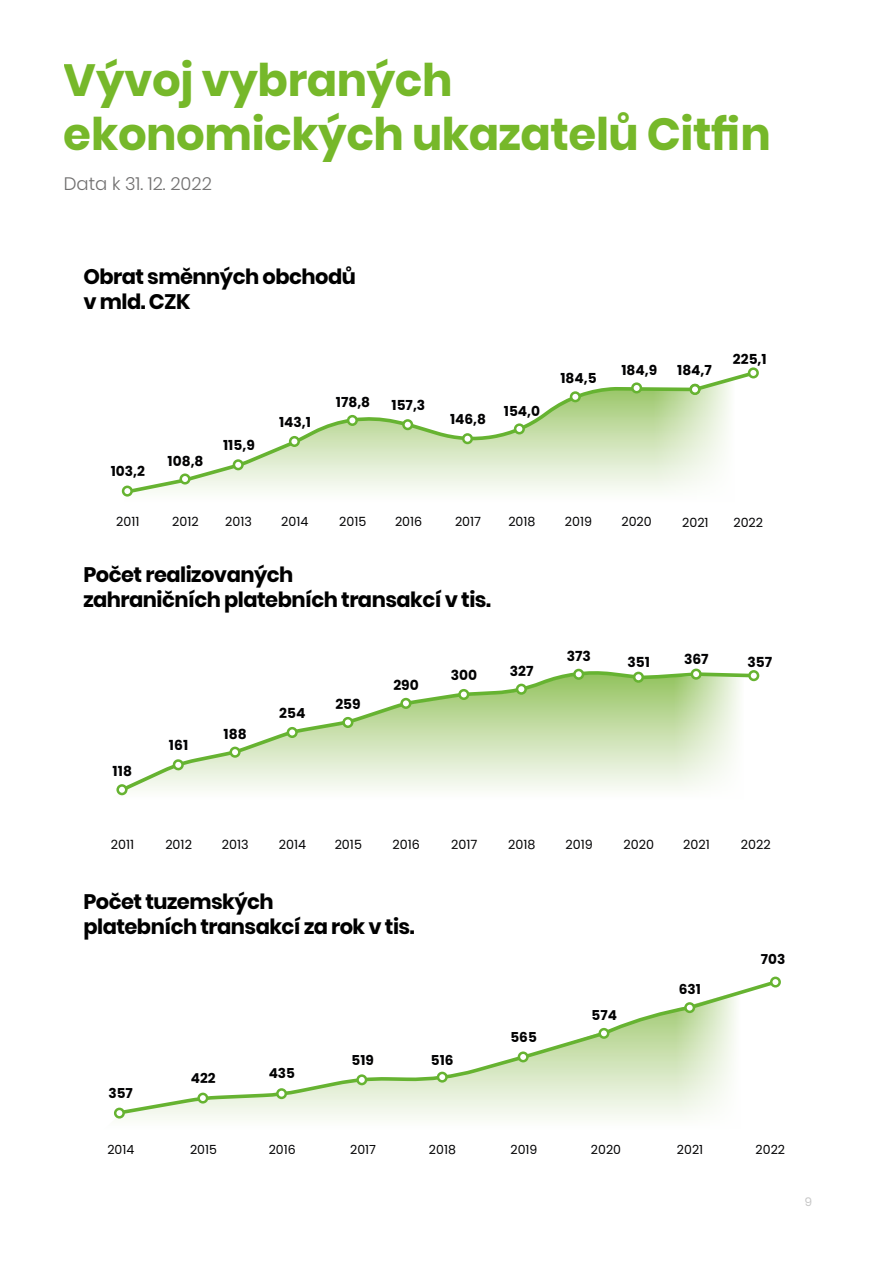
<style>
.page{position:relative;width:893px;height:1263px;background:#fff}
.page>*{position:absolute;margin:0;border:0;box-sizing:border-box;transform-origin:0 0}
.t1{font:700 45px/54px "Poppins";letter-spacing:-.01em;color:#76b82a}
.t2{font:700 21px/25.2px "Poppins";letter-spacing:-.025em;color:#000}
.t3{font:300 18px "Poppins";color:#706f6f}
.t4{font:700 13.8px "Poppins";color:#020203}
.t5{font:700 13.65px "Poppins";color:#020203}
.t6{font:12.75px "Poppins";color:#020203}
.t7{font:12.6px "Poppins";color:#020203}
.t8{font:12.45px "Poppins";color:#020203}
.t9{font:12px "Poppins";color:#c6c6c6}
</style>
<div class="page">
<svg style="left:122px;top:368px;width:636px;height:128px"></svg>
<div style="left:123px;top:487px;width:9px;height:8px;background:#fff;border-radius:50%"></div>
<div style="left:122px;top:486px;width:11px;height:11px;border:3px solid #66b331;border-radius:50%"></div>
<div style="left:181px;top:475px;width:8px;height:8px;background:#fff;border-radius:50%"></div>
<div style="left:179px;top:473px;width:12px;height:11px;border:3px solid #66b331;border-radius:50%"></div>
<div style="left:234px;top:461px;width:8px;height:8px;background:#fff;border-radius:50%"></div>
<div style="left:233px;top:459px;width:11px;height:11px;border:3px solid #66b331;border-radius:50%"></div>
<div style="left:290px;top:437px;width:9px;height:9px;background:#fff;border-radius:50%"></div>
<div style="left:289px;top:436px;width:11px;height:11px;border:3px solid #66b331;border-radius:50%"></div>
<div style="left:348px;top:416px;width:9px;height:9px;background:#fff;border-radius:50%"></div>
<div style="left:347px;top:415px;width:11px;height:11px;border:3px solid #66b331;border-radius:50%"></div>
<div style="left:403px;top:420px;width:9px;height:9px;background:#fff;border-radius:50%"></div>
<div style="left:402px;top:419px;width:11px;height:11px;border:3px solid #66b331;border-radius:50%"></div>
<div style="left:463px;top:434px;width:9px;height:9px;background:#fff;border-radius:50%"></div>
<div style="left:462px;top:433px;width:11px;height:11px;border:3px solid #66b331;border-radius:50%"></div>
<div style="left:515px;top:425px;width:9px;height:8px;background:#fff;border-radius:50%"></div>
<div style="left:514px;top:423px;width:11px;height:11px;border:3px solid #66b331;border-radius:50%"></div>
<div style="left:571px;top:393px;width:9px;height:8px;background:#fff;border-radius:50%"></div>
<div style="left:570px;top:391px;width:11px;height:11px;border:3px solid #66b331;border-radius:50%"></div>
<div style="left:632px;top:384px;width:9px;height:8px;background:#fff;border-radius:50%"></div>
<div style="left:631px;top:382px;width:11px;height:11px;border:3px solid #66b331;border-radius:50%"></div>
<div style="left:749px;top:369px;width:9px;height:8px;background:#fff;border-radius:50%"></div>
<div style="left:748px;top:367px;width:11px;height:11px;border:3px solid #66b331;border-radius:50%"></div>
<div style="left:691px;top:385px;width:8px;height:9px;background:#fff;border-radius:50%"></div>
<div style="left:689px;top:384px;width:11px;height:11px;border:3px solid #66b331;border-radius:50%"></div>
<svg style="left:117px;top:670px;width:640px;height:126px"></svg>
<div style="left:118px;top:785px;width:8px;height:9px;background:#fff;border-radius:50%"></div>
<div style="left:116px;top:784px;width:12px;height:11px;border:3px solid #66b331;border-radius:50%"></div>
<svg style="left:170px;top:757px;width:15px;height:16px"></svg>
<div style="left:231px;top:748px;width:8px;height:8px;background:#fff;border-radius:50%"></div>
<div style="left:229px;top:747px;width:12px;height:11px;border:3px solid #66b331;border-radius:50%"></div>
<div style="left:288px;top:728px;width:8px;height:9px;background:#fff;border-radius:50%"></div>
<div style="left:287px;top:727px;width:11px;height:11px;border:3px solid #66b331;border-radius:50%"></div>
<div style="left:344px;top:718px;width:8px;height:9px;background:#fff;border-radius:50%"></div>
<div style="left:342px;top:717px;width:11px;height:11px;border:3px solid #66b331;border-radius:50%"></div>
<div style="left:402px;top:699px;width:8px;height:9px;background:#fff;border-radius:50%"></div>
<div style="left:400px;top:698px;width:11px;height:11px;border:3px solid #66b331;border-radius:50%"></div>
<div style="left:459px;top:690px;width:9px;height:9px;background:#fff;border-radius:50%"></div>
<div style="left:458px;top:689px;width:11px;height:11px;border:3px solid #66b331;border-radius:50%"></div>
<div style="left:517px;top:685px;width:9px;height:8px;background:#fff;border-radius:50%"></div>
<div style="left:516px;top:684px;width:11px;height:11px;border:3px solid #66b331;border-radius:50%"></div>
<div style="left:574px;top:670px;width:9px;height:8px;background:#fff;border-radius:50%"></div>
<div style="left:573px;top:669px;width:11px;height:11px;border:3px solid #66b331;border-radius:50%"></div>
<div style="left:634px;top:673px;width:9px;height:8px;background:#fff;border-radius:50%"></div>
<div style="left:633px;top:672px;width:11px;height:11px;border:3px solid #66b331;border-radius:50%"></div>
<div style="left:692px;top:670px;width:8px;height:8px;background:#fff;border-radius:50%"></div>
<div style="left:691px;top:668px;width:11px;height:12px;border:3px solid #66b331;border-radius:50%"></div>
<div style="left:749px;top:671px;width:9px;height:9px;background:#fff;border-radius:50%"></div>
<div style="left:748px;top:670px;width:11px;height:11px;border:3px solid #66b331;border-radius:50%"></div>
<div style="left:114px;top:1115px;width:522px;height:5px;background:#f8fbf4"></div>
<svg style="left:124px;top:982px;width:656px;height:134px"></svg>
<div style="left:114px;top:1107px;width:11px;height:11px;border:2px solid #66b331;border-radius:50%"></div>
<svg style="left:199px;top:1094px;width:8px;height:8px"></svg>
<div style="left:197px;top:1092px;width:11px;height:11px;border:2px solid #66b331;border-radius:50%"></div>
<svg style="left:277px;top:1089px;width:9px;height:9px"></svg>
<div style="left:276px;top:1088px;width:11px;height:11px;border:2px solid #66b331;border-radius:50%"></div>
<svg style="left:358px;top:1075px;width:8px;height:9px"></svg>
<div style="left:356px;top:1074px;width:11px;height:11px;border:2px solid #66b331;border-radius:50%"></div>
<div style="left:438px;top:1073px;width:8px;height:8px;background:#fff;border-radius:50%"></div>
<div style="left:437px;top:1072px;width:11px;height:10px;border:2px solid #66b331;border-radius:50%"></div>
<svg style="left:519px;top:1053px;width:8px;height:8px"></svg>
<div style="left:518px;top:1051px;width:11px;height:11px;border:2px solid #66b331;border-radius:50%"></div>
<svg style="left:600px;top:1029px;width:8px;height:8px"></svg>
<div style="left:598px;top:1028px;width:11px;height:11px;border:2px solid #66b331;border-radius:50%"></div>
<svg style="left:685px;top:1003px;width:9px;height:9px"></svg>
<div style="left:684px;top:1002px;width:11px;height:11px;border:2px solid #66b331;border-radius:50%"></div>
<svg style="left:771px;top:978px;width:9px;height:8px"></svg>
<div style="left:770px;top:976px;width:11px;height:11px;border:2px solid #66b331;border-radius:50%"></div>
<h1 class="t1" style="left:64px;top:54px;width:708px">Vývoj vybraných ekonomických ukazatelů Citfin</h1>
<p class="t3" style="left:64px;top:173px;width:150px">Data k 31. 12. 2022</p>
<p class="t2" style="left:83px;top:264px;width:274px">Obrat směnných obchodů v mld. CZK</p>
<p class="t4" style="left:111px;top:463px;width:36px">103,2</p>
<p class="t4" style="left:168px;top:453px;width:37px">108,8</p>
<p class="t4" style="left:223px;top:438px;width:33px">115,9</p>
<p class="t4" style="left:336px;top:394px;width:36px">178,8</p>
<p class="t4" style="left:391px;top:397px;width:35px">157,3</p>
<p class="t4" style="left:279px;top:414px;width:33px">143,1</p>
<p class="t4" style="left:450px;top:411px;width:38px">146,8</p>
<p class="t4" style="left:504px;top:403px;width:38px">154,0</p>
<p class="t7" style="left:116px;top:515px;width:25px">2011</p>
<p class="t7" style="left:172px;top:515px;width:28px">2012</p>
<p class="t7" style="left:225px;top:515px;width:28px">2013</p>
<p class="t7" style="left:281px;top:515px;width:29px">2014</p>
<p class="t7" style="left:339px;top:515px;width:29px">2015</p>
<p class="t7" style="left:395px;top:515px;width:29px">2016</p>
<p class="t7" style="left:455px;top:515px;width:28px">2017</p>
<p class="t2" style="left:83px;top:562px;width:409px">Počet realizovaných<br>zahraničních platebních transakcí v tis.</p>
<p class="t7" style="left:508px;top:515px;width:29px">2018</p>
<p class="t4" style="left:113px;top:763px;width:21px">118</p>
<p class="t4" style="left:169px;top:737px;width:21px">161</p>
<p class="t4" style="left:224px;top:726px;width:25px">188</p>
<p class="t4" style="left:279px;top:705px;width:28px">254</p>
<p class="t4" style="left:335px;top:696px;width:27px">259</p>
<p class="t4" style="left:393px;top:677px;width:27px">290</p>
<p class="t4" style="left:451px;top:667px;width:28px">300</p>
<p class="t4" style="left:510px;top:663px;width:25px">327</p>
<p class="t4" style="left:560px;top:370px;width:38px">184,5</p>
<p class="t7" style="left:565px;top:515px;width:29px">2019</p>
<p class="t4" style="left:567px;top:648px;width:26px">373</p>
<p class="t4" style="left:621px;top:362px;width:37px">184,9</p>
<p class="t4" style="left:677px;top:362px;width:36px">184,7</p>
<p class="t4" style="left:733px;top:352px;width:35px">225,1</p>
<p class="t7" style="left:621px;top:515px;width:32px">2020</p>
<p class="t7" style="left:682px;top:515px;width:28px">2021</p>
<p class="t7" style="left:733px;top:515px;width:31px">2022</p>
<p class="t4" style="left:627px;top:654px;width:24px">351</p>
<p class="t4" style="left:684px;top:651px;width:26px">367</p>
<p class="t4" style="left:747px;top:654px;width:26px">357</p>
<p class="t6" style="left:111px;top:837px;width:25px">2011</p>
<p class="t6" style="left:165px;top:837px;width:28px">2012</p>
<p class="t6" style="left:222px;top:837px;width:28px">2013</p>
<p class="t6" style="left:279px;top:837px;width:29px">2014</p>
<p class="t6" style="left:335px;top:837px;width:29px">2015</p>
<p class="t6" style="left:393px;top:837px;width:29px">2016</p>
<p class="t6" style="left:451px;top:837px;width:28px">2017</p>
<p class="t6" style="left:508px;top:837px;width:29px">2018</p>
<p class="t6" style="left:565px;top:837px;width:29px">2019</p>
<p class="t6" style="left:623px;top:837px;width:32px">2020</p>
<p class="t6" style="left:683px;top:837px;width:28px">2021</p>
<p class="t2" style="left:83px;top:889px;width:333px">Počet tuzemských<br>platebních transakcí za rok v tis.</p>
<p class="t5" style="left:109px;top:1085px;width:26px">357</p>
<p class="t5" style="left:191px;top:1070px;width:26px">422</p>
<p class="t5" style="left:269px;top:1065px;width:28px">435</p>
<p class="t5" style="left:352px;top:1052px;width:24px">519</p>
<p class="t5" style="left:431px;top:1052px;width:24px">516</p>
<p class="t5" style="left:510px;top:1029px;width:28px">565</p>
<p class="t5" style="left:591px;top:1007px;width:27px">574</p>
<p class="t5" style="left:679px;top:981px;width:24px">631</p>
<p class="t6" style="left:741px;top:837px;width:31px">2022</p>
<p class="t5" style="left:761px;top:951px;width:26px">703</p>
<p class="t8" style="left:107px;top:1143px;width:28px">2014</p>
<p class="t8" style="left:269px;top:1143px;width:29px">2016</p>
<p class="t8" style="left:756px;top:1143px;width:31px">2022</p>
<p class="t8" style="left:510px;top:1143px;width:28px">2019</p>
<p class="t8" style="left:591px;top:1143px;width:32px">2020</p>
<p class="t8" style="left:190px;top:1143px;width:28px">2015</p>
<p class="t8" style="left:350px;top:1143px;width:27px">2017</p>
<p class="t8" style="left:429px;top:1143px;width:28px">2018</p>
<p class="t8" style="left:677px;top:1143px;width:28px">2021</p>
<p class="t9" style="left:805px;top:1194px;width:9px">9</p>
</div>
